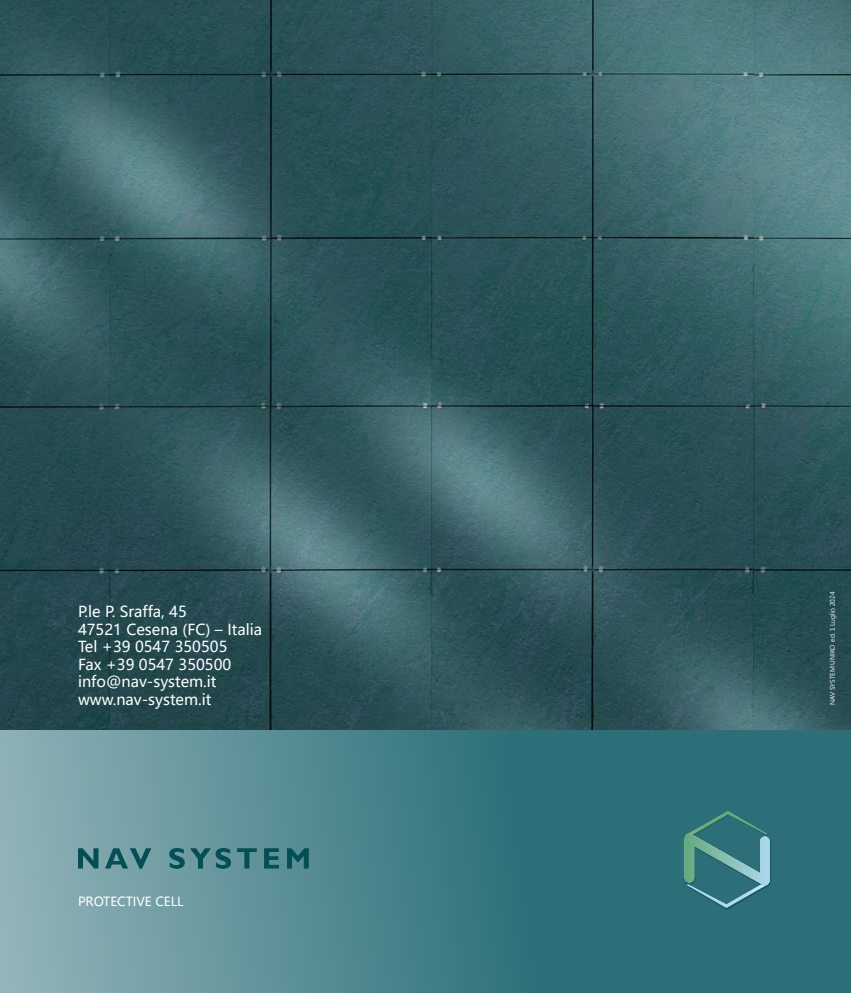
<style>
.page{position:relative;width:851px;height:993px;background:#fff}
.page>*{position:absolute;margin:0;border:0;box-sizing:border-box;transform-origin:0 0}
.t1{font:15px/17.5px "Microsoft Ya Hei";color:#fff}
.t2{font:12.5px "Microsoft Ya Hei";color:#fff}
.t3{font:6.25px "Microsoft Jheng Hei";color:#fff}
</style>
<div class="page">
<svg style="left:0;top:729px;width:850px;height:263px;background:#4b848c"></svg>
<img style="left:0;top:0;width:850px;height:729px">
<div style="left:684px;top:810px;width:87px;height:99px;background:#044f56;opacity:.75"></div>
<svg style="left:684px;top:810px;width:86px;height:97px;background:#438387"></svg>
<svg style="left:78px;top:847px;width:231px;height:21px;background:#447d84"></svg>
<p class="t1" style="left:78px;top:602px;width:185px">P.le P. Sraffa, 45<br>47521 Cesena (FC) – Italia<br>Tel +39 0547 350505<br>Fax +39 0547 350500 info@nav-system.it www.nav-system.it</p>
<p class="t2" style="left:78px;top:892px;width:107px">PROTECTIVE CELL</p>
<p class="t3" style="left:828px;top:704px;width:115px;rotate:-90deg">NAV SYSTEM UNIKO ed. 1 Luglio 2024</p>
</div>
